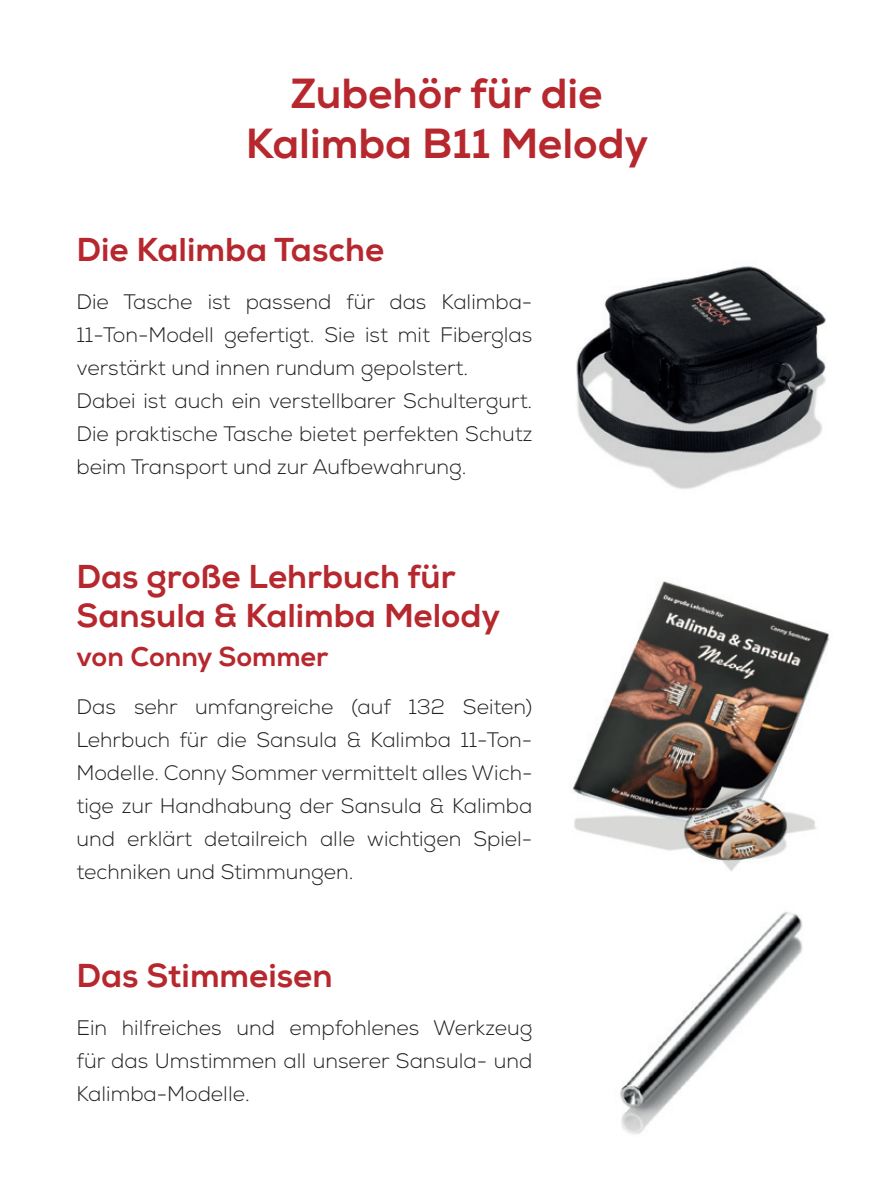
<style>
.page{position:relative;width:893px;height:1178px;background:#fff}
.page>*{position:absolute;margin:0;border:0;box-sizing:border-box;transform-origin:0 0}
.t1{font:800 42px/50.4px "Nexa";color:#b7282e;text-align:center}
.t2{font:800 33px/39.6px "Nexa";color:#b7282e}
.t3{font:800 27px "Nexa";color:#b7282e}
.t4{font:300 21px/33px "Nexa";color:#231f20;text-align:justify}
</style>
<div class="page">
<img style="left:620px;top:911px;width:183px;height:223px">
<img style="left:573px;top:581px;width:256px;height:290px">
<img style="left:576px;top:266px;width:250px;height:223px">
<h1 class="t1" style="left:246px;top:69px;width:404px">Zubehör für die<br>Kalimba B11 Melody</h1>
<h2 class="t2" style="left:77px;top:230px;width:309px">Die Kalimba Tasche</h2>
<p class="t4" style="left:77px;top:286px;width:457px;text-align:left">Die Tasche ist passend für das Kalimba-11-Ton-Modell gefertigt. Sie ist mit Fiberglas verstärkt und innen rundum gepolstert.<br>Dabei ist auch ein verstellbarer Schultergurt.<br>Die praktische Tasche bietet perfekten Schutz beim Transport und zur Aufbewahrung.</p>
<h2 class="t2" style="left:77px;top:557px;width:425px">Das große Lehrbuch für<br>Sansula &amp; Kalimba Melody</h2>
<p class="t3" style="left:77px;top:640px;width:253px">von Conny Sommer</p>
<p class="t4" style="left:77px;top:691px;width:457px">Das sehr umfangreiche (auf 132 Seiten)<br>Lehrbuch für die Sansula &amp; Kalimba 11-Ton-Modelle. Conny Sommer vermittelt alles Wich&shy;tige zur Handhabung der Sansula &amp; Kalimba und erklärt detailreich alle wichtigen Spiel&shy;techniken und Stimmungen.</p>
<h2 class="t2" style="left:77px;top:957px;width:258px">Das Stimmeisen</h2>
<p class="t4" style="left:77px;top:1012px;width:457px">Ein hilfreiches und empfohlenes Werkzeug für das Umstimmen all unserer Sansula- und Kalimba-Modelle.</p>
</div>
